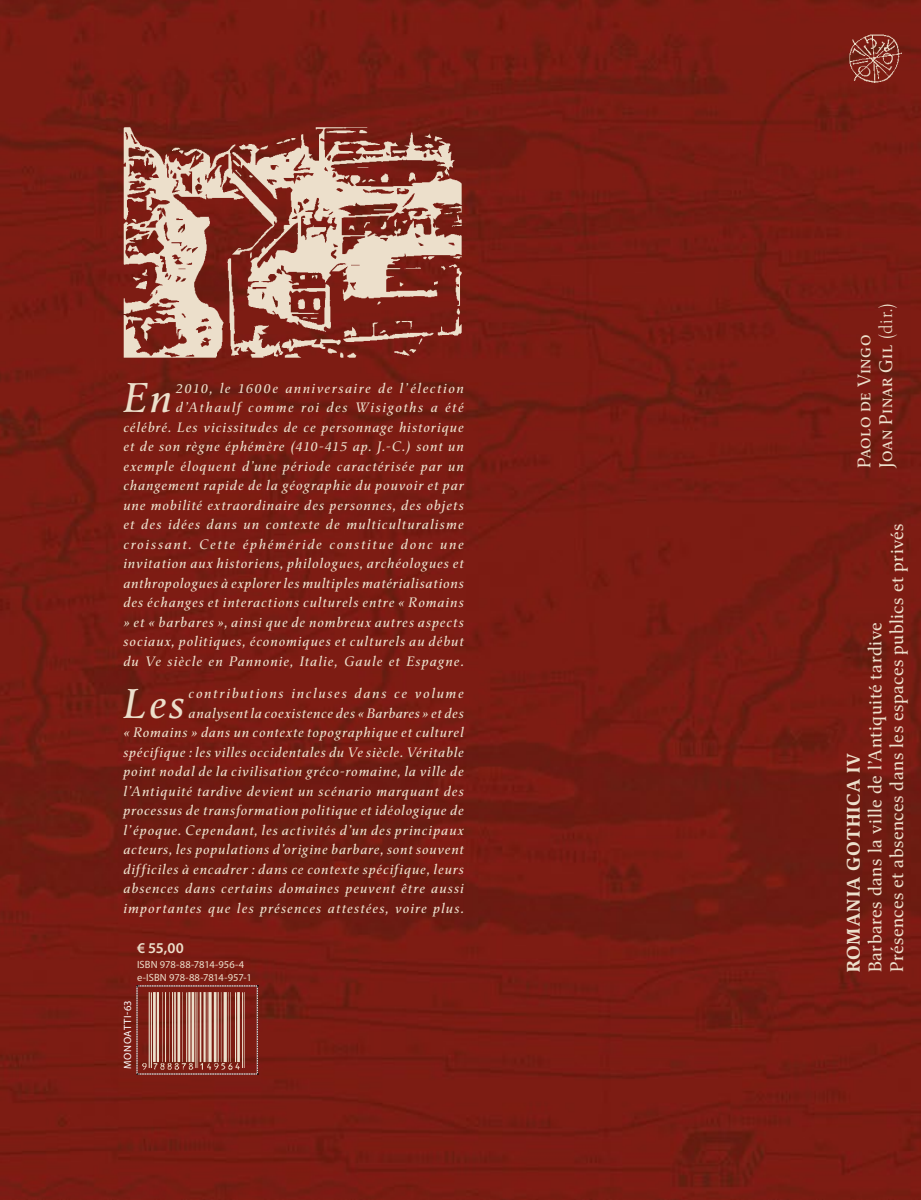
<style>
.page{position:relative;width:921px;height:1200px;background:#fff}
.page>*{position:absolute;margin:0;border:0;box-sizing:border-box;transform-origin:0 0}
.t1{font:italic 41.1px "Classica Pro";color:#ecdfcb}
.t2{font:18px/21.6px "Classica Pro";letter-spacing:.03em;color:#ecdfcb}
.t3{font:700 18px "Classica Pro";letter-spacing:.07em;color:#ecdfcb}
.t4{font:600 15px "Myriad Pro";color:#ecdfcb}
.t5{font:italic 13.5px/19.5px "Classica Pro";letter-spacing:.065em;color:#ecdfcb;text-align:right}
.t6{font:10.5px/12.8px "Myriad Pro";letter-spacing:-.005em;color:#ecdfcb}
.t7{font:10.5px "Myriad Pro";letter-spacing:.055em;color:#fff}
.s1{font-weight:300}
</style>
<div class="page">
<img style="left:0;top:0;width:920px;height:1199px">
<img style="left:123px;top:126px;width:340px;height:234px">
<svg style="left:137px;top:985px;width:121px;height:89px"></svg>
<img style="left:140px;top:990px;width:114px;height:83px">
<img style="left:849px;top:34px;width:52px;height:48px">
<p class="t5" style="left:123px;top:378px;width:342px">2010, le 1600e anniversaire de l’élection d’Athaulf comme roi des Wisigoths a été<br>célébré. Les vicissitudes de ce personnage historique et de son règne éphémère (410-415 ap. J.-C.) sont un exemple éloquent d’une période caractérisée par un changement rapide de la géographie du pouvoir et par une mobilité extraordinaire des personnes, des objets et des idées dans un contexte de multiculturalisme croissant. Cette éphéméride constitue donc une invitation aux historiens, philologues, archéologues et anthropologues à explorer les multiples matérialisations des échanges et interactions culturels entre « Romains » et « barbares », ainsi que de nombreux autres aspects sociaux, politiques, économiques et culturels au début du Ve siècle en Pannonie, Italie, Gaule et Espagne.</p>
<h1 class="t1" style="left:123px;top:675px;width:63px">Les</h1>
<h1 class="t1" style="left:123px;top:370px;width:50px">En</h1>
<p class="t5" style="left:123px;top:683px;width:342px">contributions incluses dans ce volume<br>analysent la coexistence des « Barbares » et des<br>« Romains » dans un contexte topographique et culturel spécifique : les villes occidentales du Ve siècle. Véritable point nodal de la civilisation gréco-romaine, la ville de l’Antiquité tardive devient un scénario marquant des processus de transformation politique et idéologique de l’époque. Cependant, les activités d’un des principaux acteurs, les populations d’origine barbare, sont souvent difficiles à encadrer : dans ce contexte spécifique, leurs absences dans certains domaines peuvent être aussi importantes que les présences attestées, voire plus.</p>
<p class="t4" style="left:137px;top:937px;width:48px">€ 55,00</p>
<p class="t6" style="left:137px;top:957px;width:116px">ISBN 978-88-7814-956-4 e-ISBN 978-88-7814-957-1</p>
<p class="t7" style="left:121px;top:1068px;width:70px;rotate:-90deg">MONOATTI-63</p>
<h2 class="t2" style="left:852px;top:468px;width:166px;rotate:-90deg">Paolo de Vingo<br>Joan Pinar Gil <span class="s1">(dir.)</span></h2>
<h2 class="t2" style="left:863px;top:972px;width:450px;rotate:-90deg">Barbares dans la ville de l’Antiquité tardive<br>Présences et absences dans les espaces publics et privés</h2>
<h2 class="t3" style="left:840px;top:972px;width:220px;rotate:-90deg">ROMANIA GOTHICA IV</h2>
</div>
